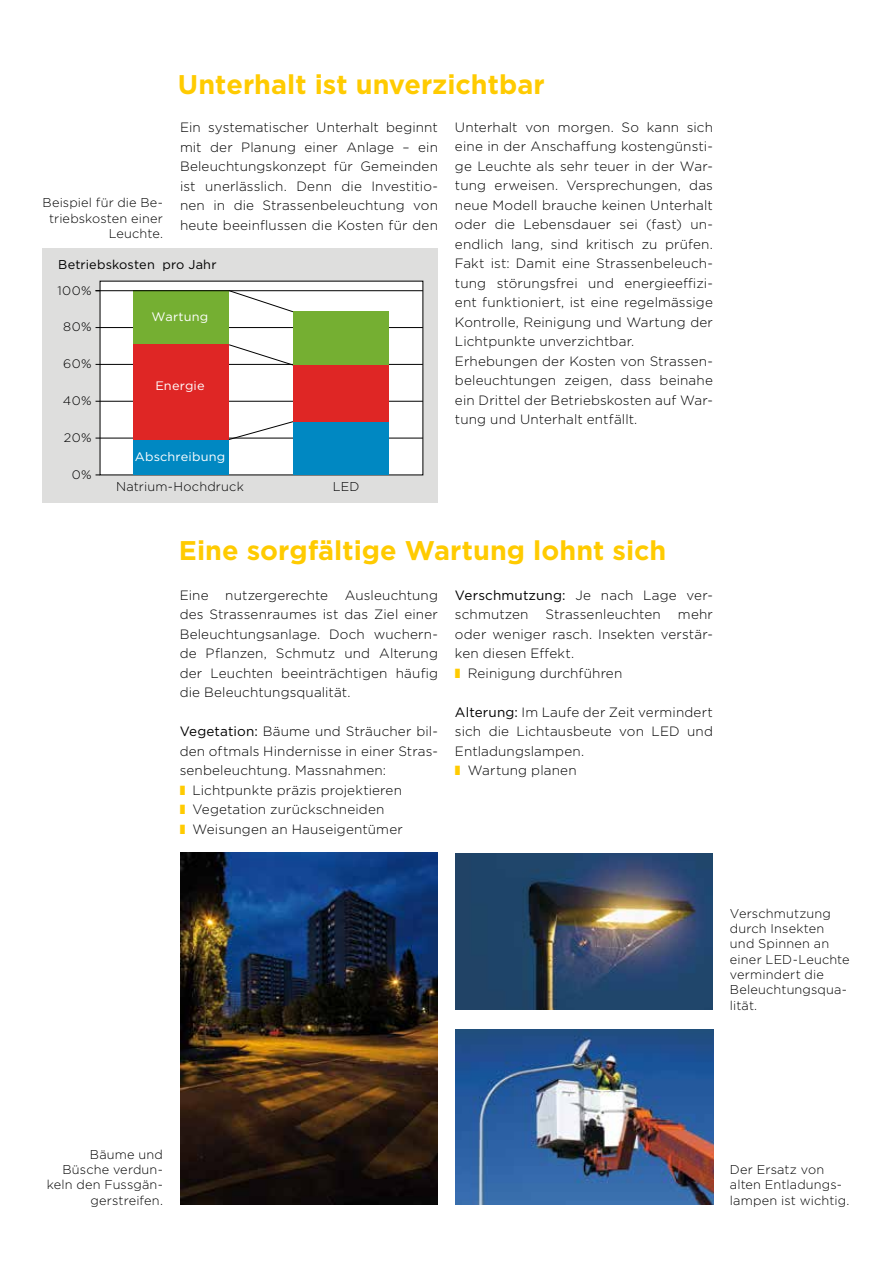
<style>
.page{position:relative;width:893px;height:1263px;background:#fff}
.page>*{position:absolute;margin:0;border:0;box-sizing:border-box;transform-origin:0 0}
.t1{font:700 27px "Gotham";color:#ffcb01}
.t2{font:300 13.5px/19.5px "Gotham";letter-spacing:.01em;color:#000;text-align:justify}
.t3{font:300 12.75px/15.3px "Gotham";letter-spacing:.015em;color:#000}
.t4{font:12.75px "Gotham";letter-spacing:.01em;color:#000}
.t5{font:12.3px "Gotham";letter-spacing:.015em;color:#fff;scale:1.04 1}
.t6{font:300 12.3px "Gotham";letter-spacing:.025em;color:#000;scale:1.04 1}
.s1{font-weight:400}
</style>
<div class="page">
<img style="left:180px;top:852px;width:258px;height:353px">
<img style="left:455px;top:854px;width:258px;height:156px">
<img style="left:455px;top:1029px;width:258px;height:176px">
<div style="left:43px;top:248px;width:395px;height:254px;background:#dededd"></div>
<div style="left:100px;top:281px;width:323px;height:194px;background:#fff"></div>
<hr style="left:96px;top:438px;width:327px;height:1px;background:#000">
<hr style="left:96px;top:401px;width:327px;height:1px;background:#000">
<hr style="left:96px;top:364px;width:327px;height:1px;background:#000">
<hr style="left:96px;top:327px;width:327px;height:1px;background:#000">
<svg style="left:229px;top:421px;width:64px;height:19px"></svg>
<svg style="left:229px;top:344px;width:64px;height:22px"></svg>
<div style="left:133px;top:439px;width:96px;height:36px;background:#0088c2"></div>
<div style="left:133px;top:344px;width:96px;height:95px;background:#df2625"></div>
<div style="left:133px;top:291px;width:96px;height:53px;background:#75af32"></div>
<div style="left:293px;top:422px;width:96px;height:53px;background:#0088c2"></div>
<div style="left:293px;top:365px;width:96px;height:57px;background:#df2625"></div>
<div style="left:293px;top:312px;width:96px;height:53px;background:#75af32"></div>
<svg style="left:228px;top:291px;width:66px;height:21px"></svg>
<hr style="left:96px;top:290px;width:327px;height:1px;background:#000">
<h1 class="t1" style="left:178px;top:66px;width:368px">Unterhalt ist unverzichtbar</h1>
<p class="t2" style="left:180px;top:117px;width:259px">Ein systematischer Unterhalt beginnt mit der Planung einer Anlage – ein Beleuchtungskonzept für Gemeinden ist unerlässlich. Denn die Investitio&shy;nen in die Strassenbeleuchtung von heute beeinflussen die Kosten für den</p>
<p class="t2" style="left:455px;top:117px;width:259px;text-align:left">Unterhalt von morgen. So kann sich eine in der Anschaffung kostengünsti&shy;ge Leuchte als sehr teuer in der War&shy;tung erweisen. Versprechungen, das neue Modell brauche keinen Unterhalt oder die Lebensdauer sei (fast) un&shy;endlich lang, sind kritisch zu prüfen.<br>Fakt ist: Damit eine Strassenbeleuch&shy;tung störungsfrei und energieeffizi&shy;ent funktioniert, ist eine regelmässige Kontrolle, Reinigung und Wartung der Lichtpunkte unverzichtbar.<br>Erhebungen der Kosten von Strassen&shy;beleuchtungen zeigen, dass beinahe ein Drittel der Betriebskosten auf War&shy;tung und Unterhalt entfällt.</p>
<p class="t3" style="left:43px;top:195px;width:122px;text-align:right">Beispiel für die Be&shy;triebskosten einer<br>Leuchte.</p>
<p class="t4" style="left:58px;top:257px;width:160px">Betriebskosten pro Jahr</p>
<p class="t6" style="left:58px;top:282px;width:34px">100%</p>
<p class="t5" style="left:152px;top:309px;width:56px">Wartung</p>
<p class="t6" style="left:63px;top:319px;width:29px">80%</p>
<p class="t6" style="left:63px;top:356px;width:29px">60%</p>
<p class="t5" style="left:155px;top:378px;width:49px">Energie</p>
<p class="t6" style="left:63px;top:393px;width:29px">40%</p>
<p class="t6" style="left:64px;top:430px;width:28px">20%</p>
<p class="t6" style="left:72px;top:467px;width:21px">0%</p>
<p class="t5" style="left:135px;top:449px;width:88px">Abschreibung</p>
<p class="t3" style="left:116px;top:478px;width:129px">Natrium-Hochdruck</p>
<p class="t3" style="left:333px;top:478px;width:28px">LED</p>
<h1 class="t1" style="left:179px;top:532px;width:489px">Eine sorgfältige Wartung lohnt sich</h1>
<p class="t2" style="left:180px;top:585px;width:260px">Eine nutzergerechte Ausleuchtung des Strassenraumes ist das Ziel einer Beleuchtungsanlage. Doch wuchern&shy;de Pflanzen, Schmutz und Alterung der Leuchten beeinträchtigen häufig die Beleuchtungsqualität.</p>
<p class="t2" style="left:180px;top:721px;width:260px"><span class="s1">Vegetation:</span> Bäume und Sträucher bil-</p>
<p class="t2" style="left:180px;top:741px;width:260px">den oftmals Hindernisse in einer Stras-</p>
<p class="t2" style="left:180px;top:760px;width:208px">senbeleuchtung. Massnahmen:</p>
<p class="t2" style="left:192px;top:780px;width:211px">Lichtpunkte präzis projektieren</p>
<p class="t2" style="left:192px;top:799px;width:193px">Vegetation zurückschneiden</p>
<p class="t2" style="left:192px;top:819px;width:212px">Weisungen an Hauseigentümer</p>
<p class="t2" style="left:455px;top:585px;width:259px"><span class="s1">Verschmutzung:</span> Je nach Lage ver&shy;schmutzen</p>
<p class="t2" style="left:546px;top:604px;width:117px">Strassenleuchten</p>
<p class="t2" style="left:678px;top:604px;width:37px">mehr</p>
<p class="t2" style="left:455px;top:624px;width:259px">oder weniger rasch. Insekten verstär-</p>
<p class="t2" style="left:455px;top:643px;width:121px">ken diesen Effekt.</p>
<p class="t2" style="left:468px;top:663px;width:156px">Reinigung durchführen</p>
<p class="t2" style="left:455px;top:702px;width:259px"><span class="s1">Alterung:</span> Im Laufe der Zeit vermindert</p>
<p class="t2" style="left:455px;top:721px;width:259px">sich die Lichtausbeute von LED und</p>
<p class="t2" style="left:455px;top:741px;width:131px">Entladungslampen.</p>
<p class="t2" style="left:468px;top:760px;width:110px">Wartung planen</p>
<p class="t3" style="left:730px;top:905px;width:121px">Verschmutzung durch Insekten und Spinnen an einer LED- Leuchte vermindert die<br>Beleuchtungsqua&shy;lität.</p>
<p class="t3" style="left:47px;top:1146px;width:118px;text-align:right">Bäume und<br>Büsche verdun&shy;keln den Fussgän&shy;gerstreifen.</p>
<p class="t3" style="left:730px;top:1161px;width:121px">Der Ersatz von alten Entladungs&shy;lampen ist wichtig.</p>
</div>
